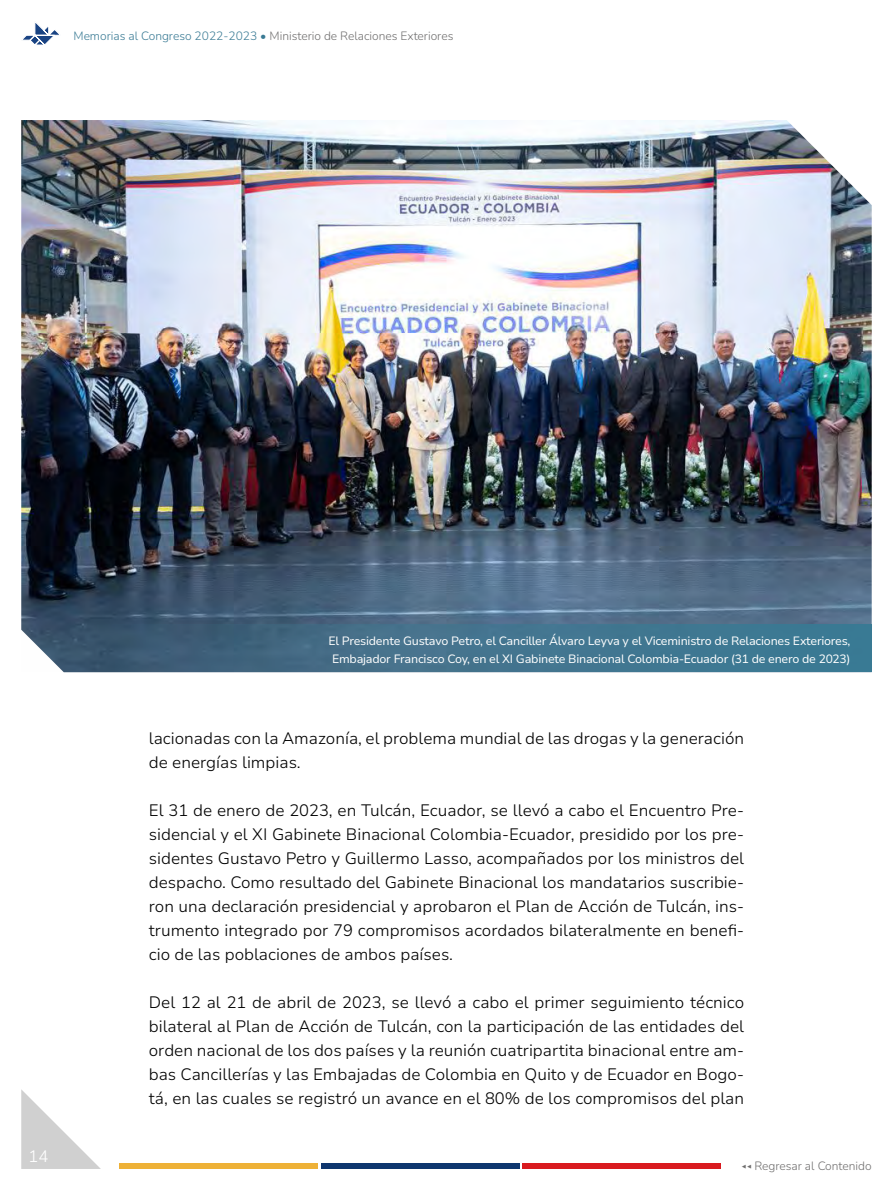
<style>
.page{position:relative;width:893px;height:1191px;background:#fff}
.page>*{position:absolute;margin:0;border:0;box-sizing:border-box;transform-origin:0 0}
.t1{font:300 16.5px/24px "Nunito Sans 10 pt";color:#000;text-align:justify}
.t2{font:300 16.5px "Nunito Sans 10 pt";color:#fff}
.t3{font:12px/18px "Nunito Sans 10 pt";letter-spacing:-.02em;color:#fff;text-align:center}
.t4{font:300 12px "Nunito";color:#706f6f}
.s1{color:#397a94}
.s2{font-family:"Montserrat";font-weight:100;font-size:9px}
</style>
<div class="page">
<svg style="left:23px;top:23px;width:36px;height:22px"></svg>
<svg style="left:21px;top:1089px;width:80px;height:80px"></svg>
<div style="left:120px;top:1163px;width:198px;height:6px;background:#eeb137"></div>
<div style="left:321px;top:1163px;width:198px;height:6px;background:#0e366e"></div>
<div style="left:522px;top:1163px;width:198px;height:6px;background:#d91a1f"></div>
<img style="left:21px;top:120px;width:851px;height:504px">
<svg style="left:21px;top:624px;width:851px;height:48px;background:#437089"></svg>
<p class="t4" style="left:73px;top:27px;width:381px"><span class="s1">Memorias al Congreso 2022-2023 •</span> Ministerio de Relaciones Exteriores</p>
<p class="t2" style="left:28px;top:1144px;width:21px">14</p>
<p class="t3" style="left:328px;top:631px;width:524px">El Presidente Gustavo Petro, el Canciller Álvaro Leyva y el Viceministro de Relaciones Exteriores,<br>Embajador Francisco Coy, en el XI Gabinete Binacional Colombia-Ecuador (31 de enero de 2023)</p>
<p class="t1" style="left:149px;top:726px;width:597px">lacionadas con la Amazonía, el problema mundial de las drogas y la generación de energías limpias.</p>
<p class="t1" style="left:149px;top:798px;width:597px">El 31 de enero de 2023, en Tulcán, Ecuador, se llevó a cabo el Encuentro Pre&shy;sidencial y el XI Gabinete Binacional Colombia-Ecuador, presidido por los pre&shy;sidentes Gustavo Petro y Guillermo Lasso, acompañados por los ministros del despacho. Como resultado del Gabinete Binacional los mandatarios suscribie&shy;ron una declaración presidencial y aprobaron el Plan de Acción de Tulcán, ins&shy;trumento integrado por 79 compromisos acordados bilateralmente en benefi&shy;cio de las poblaciones de ambos países.</p>
<p class="t1" style="left:149px;top:990px;width:597px">Del 12 al 21 de abril de 2023, se llevó a cabo el primer seguimiento técnico bilateral al Plan de Acción de Tulcán, con la participación de las entidades del orden nacional de los dos países y la reunión cuatripartita binacional entre am&shy;bas Cancillerías y las Embajadas de Colombia en Quito y de Ecuador en Bogo&shy;tá, en las cuales se registró un avance en el 80% de los compromisos del plan</p>
<p class="t4" style="left:741px;top:1157px;width:132px"><span class="s2">◀◀</span> Regresar al Contenido</p>
</div>
